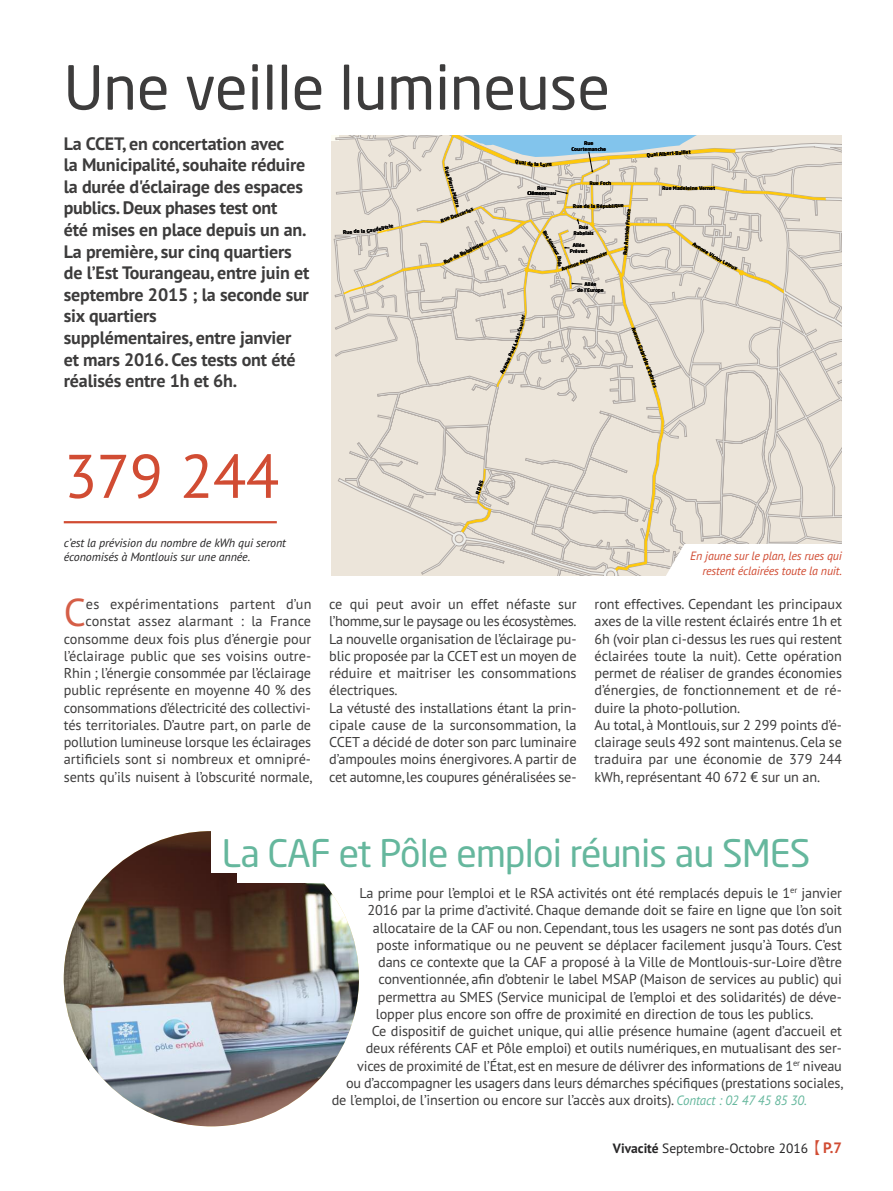
<style>
.page{position:relative;width:893px;height:1191px;background:#fff}
.page>*{position:absolute;margin:0;border:0;box-sizing:border-box;transform-origin:0 0}
.t1{font:61.5px "PT Sans";letter-spacing:-.01em;color:#d14c33}
.t2{font:60px "Neo Sans Std";color:#3d3c3c}
.t3{font:38.85px "PT Sans";color:#d55e47}
.t4{font:37.5px "Neo Sans Std";letter-spacing:-.02em;color:#65b79d}
.t5{font:700 18px/21.6px "PT Sans";letter-spacing:-.01em;color:#3d3c3c}
.t6{font:14.25px/17.2px "PT Sans";letter-spacing:-.01em;color:#3d3c3c}
.t7{font:13.5px "PT Sans";color:#272627}
.t8{font:italic 12px/14.4px "PT Sans";letter-spacing:-.01em;color:#272627}
.t9{font:italic 12px/14.4px "PT Sans";letter-spacing:-.015em;color:#d14c33;text-align:right}
.t10{font:700 5.1px "Neo Sans Std";color:#000}
.t11{font:700 5.1px "Neo Sans Std";color:#000;scale:.91 1}
.s1{font-style:italic;font-size:13.5px;color:#65b79d}
.s2{font-weight:700}
.s3{font-family:"Li Hei Pro";font-size:15px;color:#d14c33}
.s4{font-weight:700;font-size:15px;color:#d14c33}
</style>
<div class="page">
<img style="left:64px;top:831px;width:295px;height:295px;border-radius:50%">
<div style="left:211px;top:828px;width:596px;height:44px;background:#fff"></div>
<div style="left:237px;top:870px;width:596px;height:13px;background:#fff"></div>
<hr style="left:64px;top:521px;width:213px;height:2px;background:#d14c33">
<svg style="left:335px;top:135px;width:507px;height:441px;background:#e4ddd0"></svg>
<h2 class="t2" style="left:64px;top:65px;width:548px">Une veille lumineuse</h2>
<p class="t5" style="left:64px;top:132px;width:247px">La CCET, en concertation avec<br>la Municipalité, souhaite réduire la durée d'éclairage des espaces publics. Deux phases test ont<br>été mises en place depuis un an.<br>La première, sur cinq quartiers de l’Est Tourangeau, entre juin et septembre 2015 ; la seconde sur six quartiers<br>supplémentaires, entre janvier et mars 2016. Ces tests ont été réalisés entre 1h et 6h.</p>
<h1 class="t1" style="left:64px;top:437px;width:217px">379 244</h1>
<p class="t8" style="left:64px;top:535px;width:224px">c’est la prévision du nombre de kWh qui seront économisés à Montlouis sur une année.</p>
<p class="t10" style="left:372px;top:228px;width:23px;rotate:-14deg">udellerie</p>
<p class="t10" style="left:343px;top:230px;width:31px;rotate:-3deg">Rue de la Ga</p>
<p class="t10" style="left:448px;top:166px;width:44px;rotate:73deg">Rue Pierr -e Maître</p>
<p class="t10" style="left:440px;top:219px;width:36px;rotate:-20deg">Rue Descartes</p>
<p class="t10" style="left:443px;top:261px;width:45px;rotate:-26deg">Rue de Boisdenier</p>
<p class="t10" style="left:516px;top:159px;width:20px;rotate:10deg">Quai de</p>
<p class="t10" style="left:535px;top:162px;width:13px;rotate:1deg">la Lo</p>
<p class="t10" style="left:584px;top:141px;width:11px">Rue</p>
<p class="t10" style="left:571px;top:147px;width:36px">Courtemanche</p>
<p class="t10" style="left:647px;top:153px;width:46px;rotate:-4deg">Quai Albert-Baillet</p>
<p class="t10" style="left:589px;top:181px;width:23px">Rue Foch</p>
<p class="t10" style="left:573px;top:204px;width:52px;rotate:-1deg">Rue de la République</p>
<p class="t10" style="left:537px;top:186px;width:11px">Rue</p>
<p class="t10" style="left:662px;top:186px;width:55px">Rue Madeleine Vernet</p>
<p class="t10" style="left:527px;top:191px;width:30px">Clémenceau</p>
<p class="t10" style="left:623px;top:255px;width:48px;rotate:-86deg">Rue Anatole France</p>
<p class="t10" style="left:579px;top:225px;width:11px">Rue</p>
<p class="t11" style="left:546px;top:230px;width:32px;rotate:60deg">uR e S ue t ané r</p>
<p class="t10" style="left:573px;top:231px;width:22px">Rabelais</p>
<p class="t10" style="left:694px;top:242px;width:33px;rotate:32deg">Avenue Vic ot</p>
<p class="t10" style="left:573px;top:243px;width:14px">Allée</p>
<p class="t10" style="left:570px;top:249px;width:19px">Prévert</p>
<p class="t10" style="left:561px;top:267px;width:50px;rotate:-19deg">Avenue Appenweier</p>
<p class="t10" style="left:721px;top:258px;width:21px;rotate:27deg">r Laloux</p>
<p class="t11" style="left:562px;top:256px;width:13px;rotate:89deg">Belle</p>
<p class="t10" style="left:520px;top:323px;width:10px;rotate:-79deg">rier</p>
<p class="t10" style="left:513px;top:344px;width:25px;rotate:-73deg">oL u si C- o u</p>
<p class="t10" style="left:499px;top:372px;width:33px;rotate:-64deg">A nev u e P ua - l</p>
<p class="t10" style="left:584px;top:282px;width:14px">Allée</p>
<p class="t10" style="left:577px;top:288px;width:28px">de l’Europe</p>
<p class="t10" style="left:635px;top:326px;width:66px;rotate:69deg">Avenue Gabrielle d Estrées</p>
<p class="t10" style="left:476px;top:493px;width:16px;rotate:-72deg">RD 85</p>
<p class="t9" style="left:690px;top:548px;width:153px">En jaune sur le plan, les rues qui restent éclairées toute la nuit.</p>
<h3 class="t3" style="left:64px;top:588px;width:24px">C</h3>
<p class="t6" style="left:64px;top:595px;width:250px;text-align:right">es expérimentations partent d’un constat assez alarmant : la France consomme deux fois plus d’énergie pour l’éclairage public que ses voisins outre-Rhin ; l’énergie consommée par l’éclairage public représente en moyenne 40 % des consommations d’électricité des collectivi&shy;tés territoriales. D’autre part, on parle de pollution lumineuse lorsque les éclairages artificiels sont si nombreux et omnipré&shy;sents qu’ils nuisent à l’obscurité normale,</p>
<p class="t6" style="left:329px;top:595px;width:249px">ce qui peut avoir un effet néfaste sur l’homme,sur le paysage ou les écosystèmes.<br>La nouvelle organisation de l’éclairage pu&shy;blic proposée par la CCET est un moyen de réduire et maitriser les consommations électriques.<br>La vétusté des installations étant la prin&shy;cipale cause de la surconsommation, la CCET a décidé de doter son parc luminaire d’ampoules moins énergivores.A partir de cet automne,les coupures généralisées se-</p>
<p class="t6" style="left:595px;top:595px;width:249px">ront effectives. Cependant les principaux axes de la ville restent éclairés entre 1h et 6h (voir plan ci-dessus les rues qui restent éclairées toute la nuit). Cette opération permet de réaliser de grandes économies d’énergies, de fonctionnement et de ré&shy;duire la photo-pollution.<br>Au total, à Montlouis, sur 2 299 points d’é&shy;clairage seuls 492 sont maintenus.Cela se traduira par une économie de 379 244 kWh, représentant 40 672 € sur un an.</p>
<h3 class="t4" style="left:222px;top:839px;width:590px">La CAF et Pôle emploi réunis au SMES</h3>
<p class="t6" style="left:360px;top:884px;width:484px">La prime pour l’emploi et le RSA activités ont été remplacés depuis le 1<sup>er</sup> janvier</p>
<p class="t6" style="left:367px;top:901px;width:476px">2016 par la prime d’activité. Chaque demande doit se faire en ligne que l’on soit</p>
<p class="t6" style="left:373px;top:918px;width:471px">allocataire de la CAF ou non. Cependant, tous les usagers ne sont pas dotés d’un</p>
<p class="t6" style="left:377px;top:936px;width:467px">poste informatique ou ne peuvent se déplacer facilement jusqu’à Tours. C’est</p>
<p class="t6" style="left:378px;top:953px;width:465px">dans ce contexte que la CAF a proposé à la Ville de Montlouis-sur-Loire d’être</p>
<p class="t6" style="left:378px;top:970px;width:465px">conventionnée, afin d’obtenir le label MSAP (Maison de services au public) qui</p>
<p class="t6" style="left:378px;top:987px;width:465px">permettra au SMES (Service municipal de l’emploi et des solidarités) de déve-</p>
<p class="t6" style="left:376px;top:1005px;width:439px">lopper plus encore son offre de proximité en direction de tous les publics.</p>
<p class="t6" style="left:372px;top:1022px;width:472px">Ce dispositif de guichet unique, qui allie présence humaine (agent d’accueil et</p>
<p class="t6" style="left:366px;top:1039px;width:478px">deux référents CAF et Pôle emploi) et outils numériques, en mutualisant des ser-</p>
<p class="t6" style="left:357px;top:1056px;width:486px">vices de proximité de l’État,est en mesure de délivrer des informations de 1<sup>er</sup> niveau</p>
<p class="t6" style="left:346px;top:1074px;width:498px">ou d’accompagner les usagers dans leurs démarches spécifiques (prestations sociales,</p>
<p class="t6" style="left:332px;top:1091px;width:477px">de l’emploi, de l’insertion ou encore sur l’accès aux droits). <span class="s1">Contact : 02 47 45 85 30.</span></p>
<p class="t7" style="left:613px;top:1139px;width:231px"><span class="s2">Vivacité</span> Septembre-Octobre 2016<span class="s3">【</span><span class="s4">P.7</span></p>
</div>
